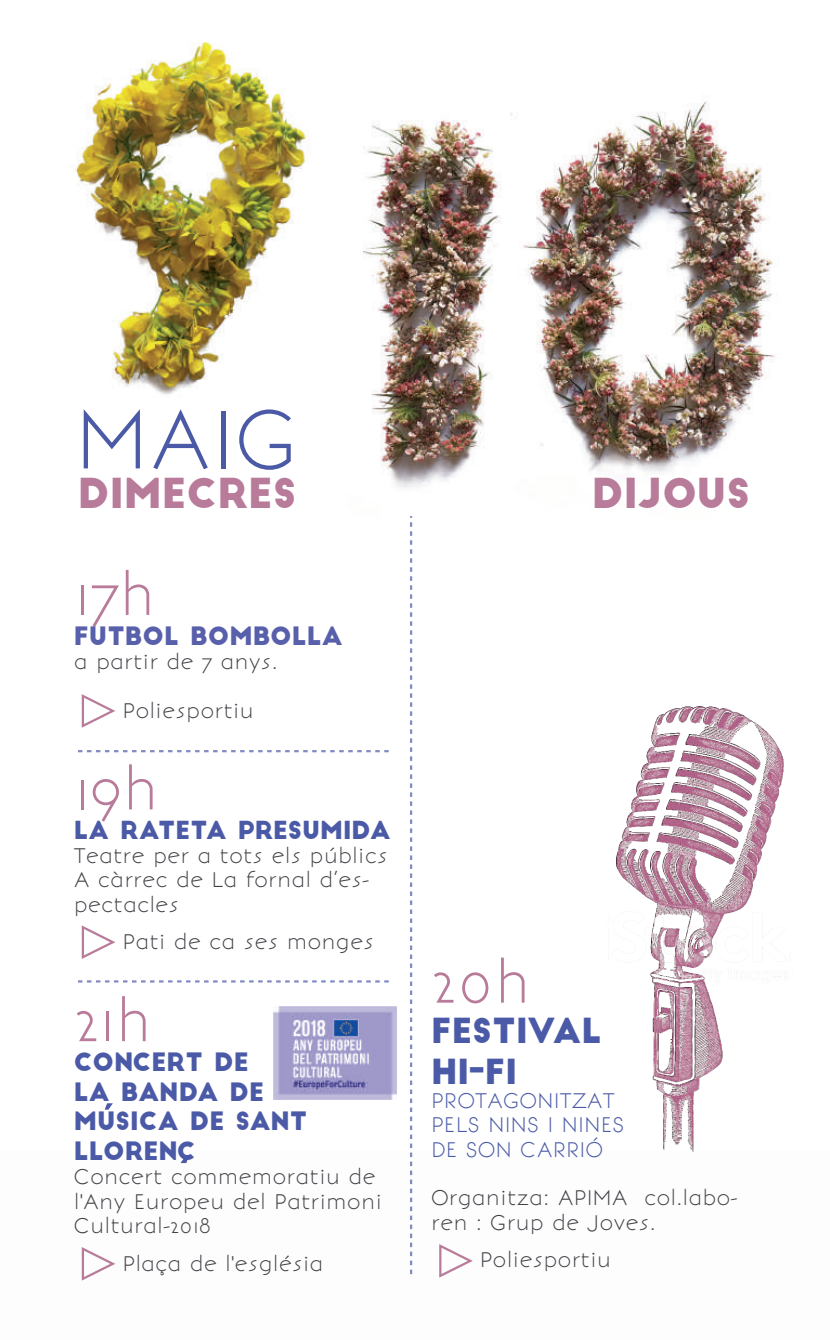
<style>
.page{position:relative;width:830px;height:1340px;background:#fff}
.page>*{position:absolute;margin:0;border:0;box-sizing:border-box;transform-origin:0 0}
.t1{font:300 78.75px "Bonveno CF";color:#4b5aa7}
.t2{font:300 56.25px "Bonveno CF";color:#b87b9a}
.t3{font:40.27px "Big John";color:#b87b9a}
.t4{font:33.75px/40.5px "Big John";color:#4b5aa7}
.t5{font:24.75px/29.7px "Big John";color:#4b5aa7}
.t6{font:24.75px "Big John";color:#585fab}
.t7{font:24.3px "Big John";color:#4b5aa7}
.t8{font:300 20.25px/24.3px "Bonveno CF";color:#3f4146}
.t9{font:300 20.25px/24.3px "Bonveno CF";color:#4b5aa7}
</style>
<div class="page">
<img style="left:75px;top:42px;width:704px;height:1233px">
<svg style="left:78px;top:750px;width:315px;height:2px"></svg>
<svg style="left:78px;top:980px;width:315px;height:2px"></svg>
<svg style="left:410px;top:516px;width:2px;height:758px"></svg>
<svg style="left:81px;top:923px;width:35px;height:37px"></svg>
<svg style="left:81px;top:1245px;width:35px;height:36px"></svg>
<svg style="left:438px;top:1242px;width:35px;height:36px"></svg>
<svg style="left:81px;top:692px;width:35px;height:37px"></svg>
<img style="left:606px;top:697px;width:178px;height:463px">
<svg style="left:105px;top:1103px;width:8px;height:6px"></svg>
<svg style="left:180px;top:1156px;width:9px;height:7px"></svg>
<img style="left:273px;top:1006px;width:123px;height:93px">
<h1 class="t1" style="left:74px;top:387px;width:225px">MAIG</h1>
<h3 class="t3" style="left:78px;top:474px;width:220px">DIMECRES</h3>
<h3 class="t3" style="left:591px;top:474px;width:160px">DIJOUS</h3>
<h2 class="t2" style="left:74px;top:557px;width:84px">17h</h2>
<p class="t6" style="left:74px;top:624px;width:270px">FUTBOL BOMBOLLA</p>
<p class="t8" style="left:74px;top:649px;width:205px">a partir de 7 anys.</p>
<p class="t8" style="left:122px;top:698px;width:133px">Poliesportiu</p>
<h2 class="t2" style="left:74px;top:751px;width:87px">19h</h2>
<p class="t7" style="left:74px;top:818px;width:318px">LA RATETA PRESUMIDA</p>
<p class="t8" style="left:74px;top:843px;width:315px">Teatre per a tots els públics<br>A càrrec de La fornal d’es&shy;pectacles</p>
<p class="t8" style="left:122px;top:929px;width:253px">Pati de ca ses monges</p>
<h2 class="t2" style="left:74px;top:983px;width:80px">21h</h2>
<p class="t5" style="left:74px;top:1047px;width:235px">CONCERT DE<br>LA BANDA DE<br>MUSICA DE SANT<br>LLORENC</p>
<p class="t8" style="left:74px;top:1164px;width:310px">Concert commemoratiu de l'Any Europeu del Patrimoni<br>Cultural-2018</p>
<p class="t8" style="left:122px;top:1251px;width:203px">Plaça de l'església</p>
<h2 class="t2" style="left:431px;top:944px;width:102px">20h</h2>
<h3 class="t4" style="left:431px;top:1011px;width:172px">FESTIVAL<br>HI-FI</h3>
<p class="t9" style="left:431px;top:1088px;width:195px">PROTAGONITZAT<br>PELS NINS I NINES<br>DE SON CARRIÓ</p>
<p class="t8" style="left:431px;top:1185px;width:308px">Organitza: APIMA col.labo&shy;ren : Grup de Joves.</p>
<p class="t8" style="left:479px;top:1247px;width:133px">Poliesportiu</p>
</div>
